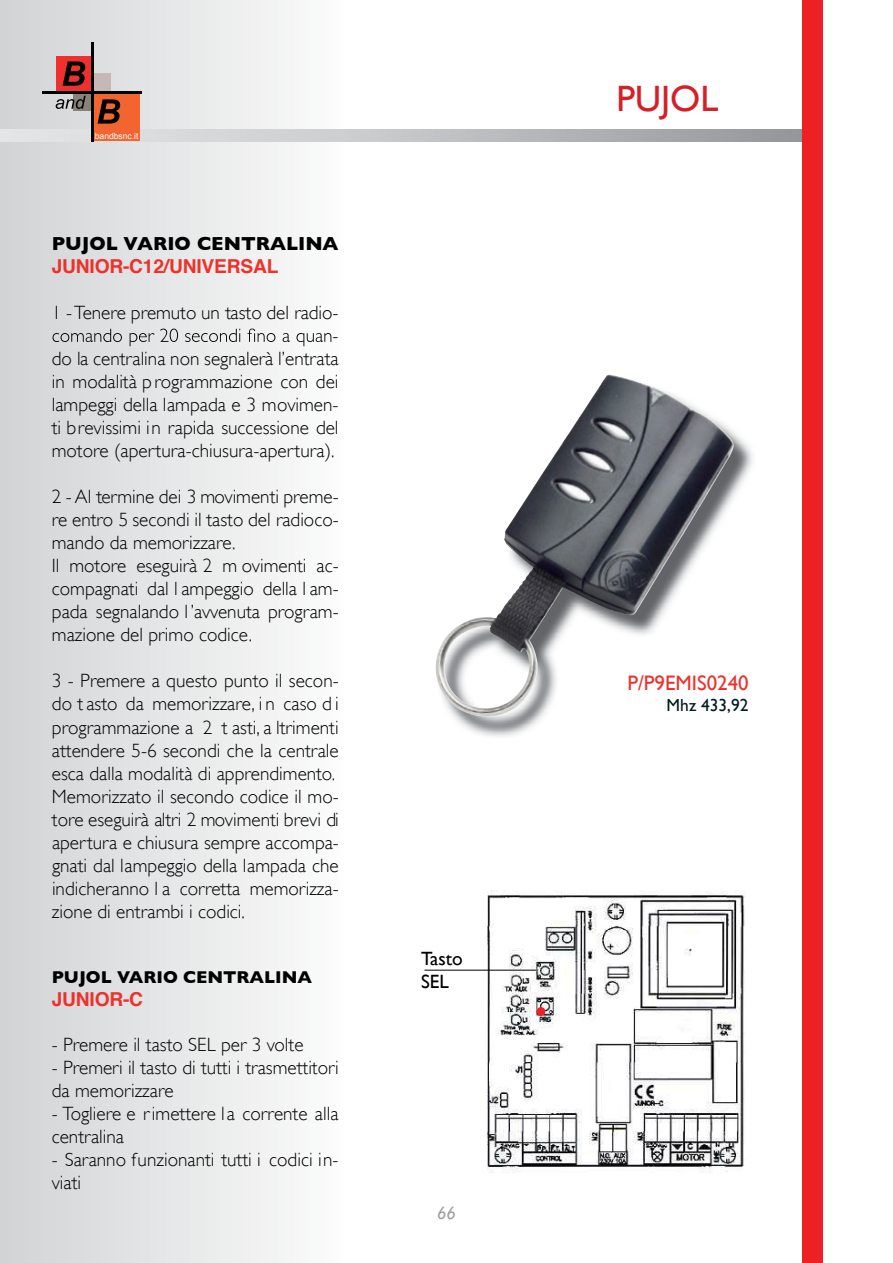
<style>
.page{position:relative;width:893px;height:1263px;background:#fff}
.page>*{position:absolute;margin:0;border:0;box-sizing:border-box;transform-origin:0 0}
.t1{font:36.6px "Gill Sans";color:#d52027}
.t2{font:21px "Gill Sans";color:#ee312a}
.t3{font:300 19.2px/23.1px "Gill Sans";color:#000}
.t4{font:700 19.2px "Helvetica";letter-spacing:-.01em;color:#ee312a}
.t5{font:700 19.2px "Gill Sans";color:#000}
.t6{font:19.2px/23.1px "Gill Sans";color:#000}
.t7{font:italic 18px "Gill Sans";color:#9e9e9e}
.t8{font:700 17.4px "Gill Sans";color:#000}
.t9{font:17.4px "Gill Sans";color:#001e1f}
.t10{font:8.55px "Arial";color:#fff}
</style>
<div class="page">
<svg style="left:0;top:0;width:332px;height:1263px"></svg>
<svg style="left:353px;top:129px;width:450px;height:13px;background:#afb1b3"></svg>
<img style="left:0;top:129px;width:353px;height:13px">
<div style="left:57px;top:56px;width:34px;height:35px;background:#ee312f"></div>
<div style="left:93px;top:93px;width:47px;height:48px;background:#f26531"></div>
<div style="left:93px;top:73px;width:17px;height:18px;background:#c7b8b8"></div>
<div style="left:74px;top:93px;width:17px;height:18px;background:#8b817b"></div>
<hr style="left:91px;top:43px;width:3px;height:99px;background:#000">
<hr style="left:43px;top:91px;width:99px;height:3px;background:#000">
<svg style="left:63px;top:61px;width:22px;height:25px"></svg>
<svg style="left:98px;top:99px;width:22px;height:25px"></svg>
<svg style="left:56px;top:96px;width:30px;height:13px"></svg>
<div style="left:803px;top:0;width:20px;height:1263px;background:#ed2124"></div>
<img style="left:438px;top:377px;width:315px;height:360px">
<img style="left:538px;top:375px;width:71px;height:104px">
<svg style="left:53px;top:329px;width:278px;height:17px"></svg>
<img style="left:480px;top:890px;width:265px;height:283px">
<hr style="left:424px;top:970px;width:112px;height:1px;background:#000101">
<div style="left:537px;top:1007px;width:8px;height:9px;background:#ed2124;border-radius:50%"></div>
<p class="t10" style="left:95px;top:130px;width:45px">bandbsnc.it</p>
<p class="t5" style="left:52px;top:232px;width:288px">PUJOL VARIO CENTRALINA</p>
<p class="t4" style="left:52px;top:250px;width:228px">JUNIOR-C12/UNIVERSAL</p>
<p class="t3" style="left:52px;top:300px;width:288px;text-align:right">1 - Tenere premuto un tasto del radio--<br>do la centralina non segnalerà l’entrata in modalità programmazione con dei lampeggi della lampada e 3 movimen&shy;ti brevissimi in rapida successione del motore (apertura-chiusura-apertura).</p>
<p class="t3" style="left:52px;top:484px;width:288px">2 - Al termine dei 3 movimenti preme&shy;re entro 5 secondi il tasto del radioco&shy;mando da memorizzare.<br>Il motore eseguirà 2 m ovimenti ac&shy;compagnati dal l ampeggio della l am&shy;pada segnalando l ’avvenuta program&shy;mazione del primo codice.</p>
<p class="t3" style="left:52px;top:669px;width:289px">3 - Premere a questo punto il secon&shy;do t asto da memorizzare, i n caso d i programmazione a 2 t asti, a ltrimenti attendere 5-6 secondi che la centrale esca dalla modalità di apprendimento.<br>Memorizzato il secondo codice il mo&shy;tore eseguirà altri 2 movimenti brevi di apertura e chiusura sempre accompa&shy;gnati dal lampeggio della lampada che indicheranno l a corretta memorizza&shy;zione di entrambi i codici.</p>
<p class="t8" style="left:52px;top:967px;width:262px">PUJOL VARIO CENTRALINA</p>
<p class="t4" style="left:52px;top:984px;width:93px">JUNIOR-C</p>
<p class="t3" style="left:52px;top:1032px;width:253px">- Premere il tasto SEL per 3 volte</p>
<p class="t3" style="left:52px;top:1055px;width:288px">- Premeri il tasto di tutti i trasmettitori da memorizzare</p>
<p class="t3" style="left:52px;top:1101px;width:288px">- Togliere e rimettere la corrente alla centralina</p>
<p class="t3" style="left:52px;top:1147px;width:288px">- Saranno funzionanti tutti i codici in&shy;viati</p>
<p class="t6" style="left:421px;top:946px;width:43px">Tasto<br>SEL</p>
<p class="t7" style="left:437px;top:1203px;width:20px">66</p>
<h1 class="t1" style="left:616px;top:78px;width:103px">PUJOL</h1>
<p class="t2" style="left:627px;top:671px;width:123px">P/P9EMIS0240</p>
<p class="t9" style="left:667px;top:695px;width:83px">Mhz 433,92</p>
</div>
